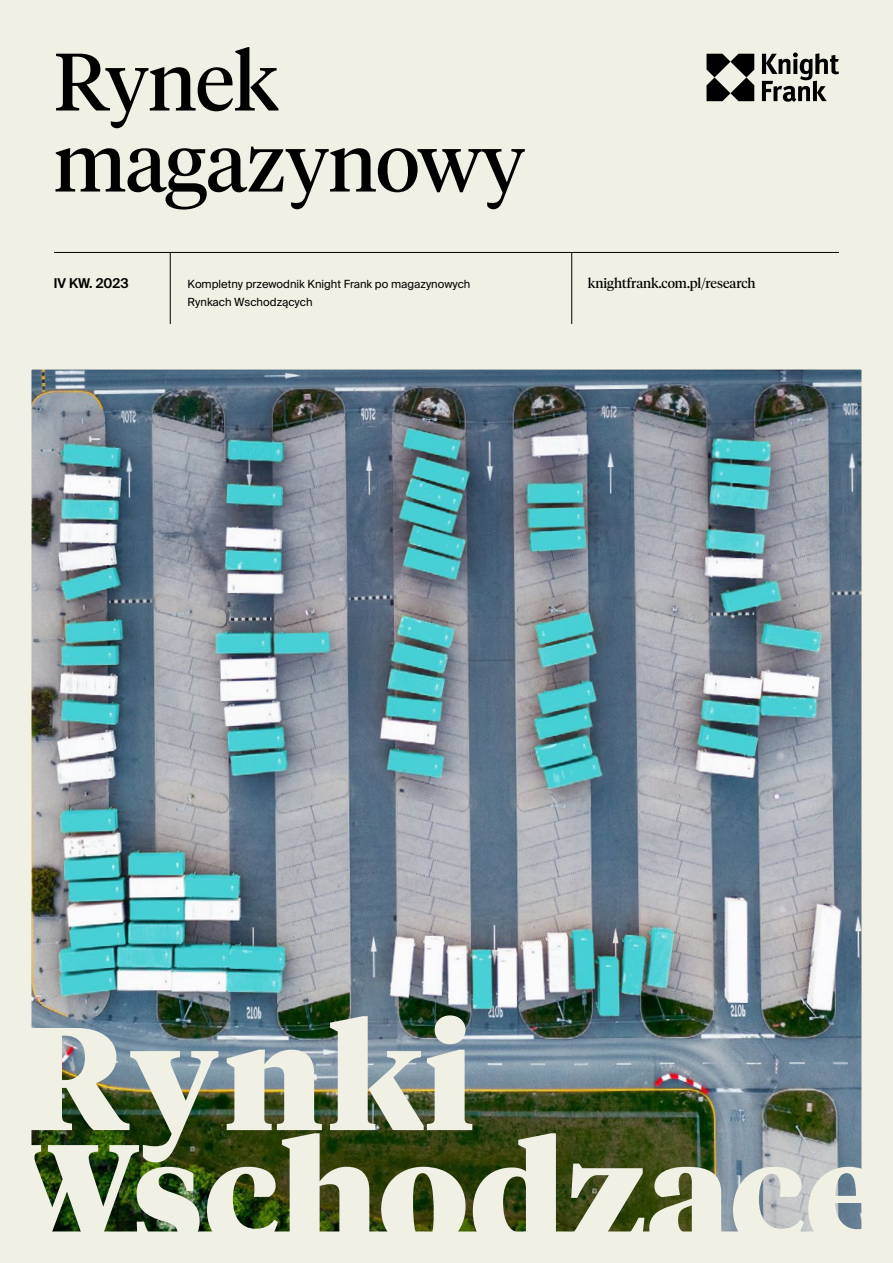
<style>
.page{position:relative;width:893px;height:1263px;background:#fff}
.page>*{position:absolute;margin:0;border:0;box-sizing:border-box;transform-origin:0 0}
.t1{font:900 145.5px "Tiempos Headline";color:#f1f0e4}
.t2{font:81px/81px "Tiempos Headline";letter-spacing:-.01em;color:#000}
.t3{font:13.5px "Tiempos Headline";color:#000}
.t4{font:600 13.5px "Suisse Intl";color:#000}
.t5{font:11.25px/18px "Suisse Intl";color:#000}
</style>
<div class="page">
<div style="left:0;top:0;width:893px;height:342px;background:#f1f0e4"></div>
<svg style="left:706px;top:54px;width:48px;height:47px"></svg>
<svg style="left:762px;top:53px;width:77px;height:49px"></svg>
<hr style="left:54px;top:252px;width:785px;height:1px;background:#000">
<hr style="left:170px;top:252px;width:1px;height:72px;background:#000">
<hr style="left:571px;top:252px;width:1px;height:72px;background:#000">
<img style="left:33px;top:371px;width:827px;height:859px">
<div style="left:0;top:338px;width:893px;height:925px;border:32px solid #f1f0e4"></div>
<h2 class="t2" style="left:54px;top:37px;width:473px">Rynek magazynowy</h2>
<p class="t4" style="left:54px;top:275px;width:76px">IV KW. 2023</p>
<p class="t5" style="left:188px;top:275px;width:284px">Kompletny przewodnik Knight Frank po magazynowych<br>Rynkach Wschodzących</p>
<p class="t3" style="left:588px;top:274px;width:169px">knightfrank.com.pl/research</p>
<h1 class="t1" style="left:16px;top:977px;width:460px">Rynki</h1>
<h1 class="t1" style="left:-10px;top:1094px;width:895px">Wschodzące</h1>
</div>
